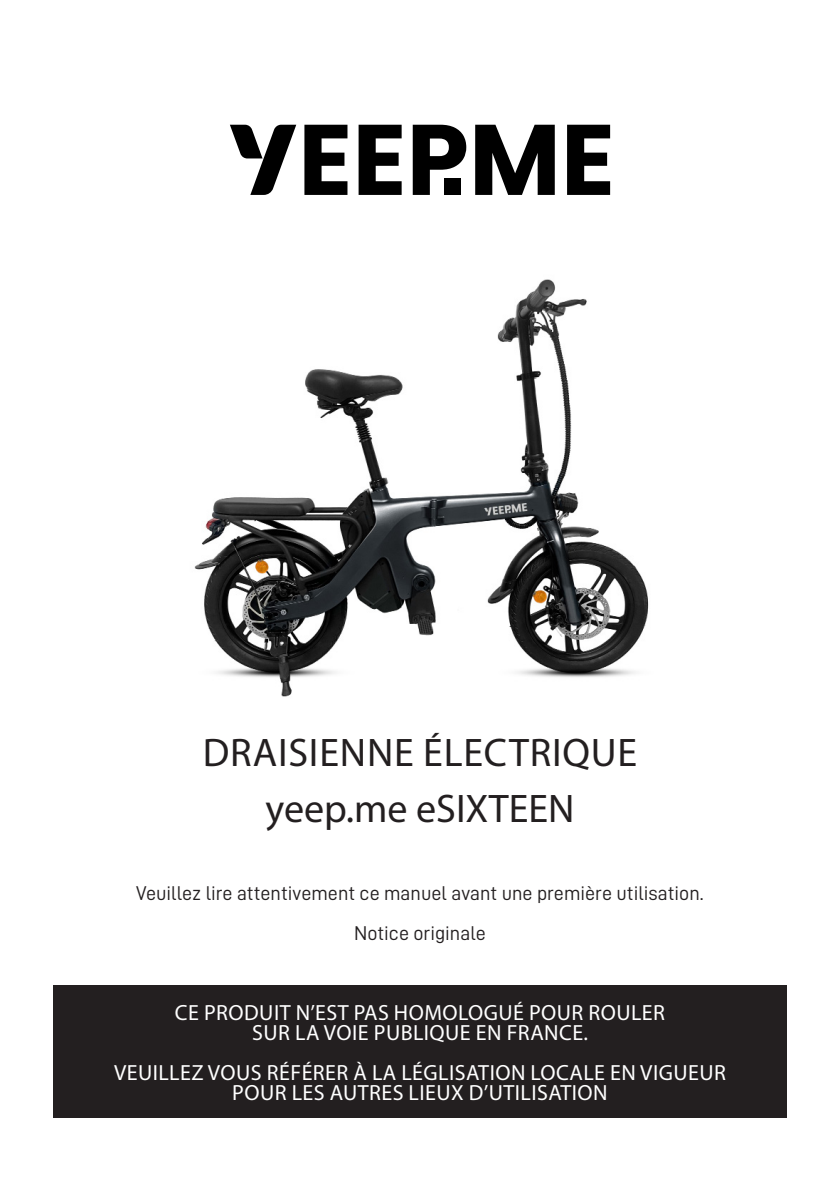
<style>
.page{position:relative;width:840px;height:1191px;background:#fff}
.page>*{position:absolute;margin:0;border:0;box-sizing:border-box;transform-origin:0 0}
.t1{font:40px "Myriad Pro";letter-spacing:.02em;color:#231f20}
.t2{font:40px "Myriad Pro";color:#231f20}
.t3{font:22px "Myriad Pro";letter-spacing:.02em;color:#fff}
.t4{font:20px "D DIN";color:#231f20}
</style>
<div class="page">
<div style="left:53px;top:985px;width:733px;height:132px;background:#231f20"></div>
<svg style="left:304px;top:125px;width:43px;height:70px"></svg>
<svg style="left:358px;top:125px;width:43px;height:70px"></svg>
<svg style="left:412px;top:125px;width:54px;height:70px"></svg>
<svg style="left:475px;top:125px;width:79px;height:70px"></svg>
<svg style="left:567px;top:125px;width:42px;height:70px"></svg>
<div style="left:444px;top:179px;width:16px;height:16px;background:#000"></div>
<svg style="left:230px;top:125px;width:66px;height:70px"></svg>
<img style="left:194px;top:279px;width:455px;height:418px">
<p class="t1" style="left:203px;top:728px;width:435px">DRAISIENNE ÉLECTRIQUE</p>
<p class="t2" style="left:265px;top:784px;width:310px">yeep.me eSIXTEEN</p>
<p class="t4" style="left:136px;top:882px;width:568px">Veuillez lire attentivement ce manuel avant une première utilisation.</p>
<p class="t4" style="left:354px;top:922px;width:133px">Notice originale</p>
<p class="t3" style="left:175px;top:999px;width:491px">CE PRODUIT N’EST PAS HOMOLOGUÉ POUR ROULER</p>
<p class="t3" style="left:252px;top:1019px;width:337px">SUR LA VOIE PUBLIQUE EN FRANCE.</p>
<p class="t3" style="left:114px;top:1059px;width:613px">VEUILLEZ VOUS RÉFÉRER À LA LÉGLISATION LOCALE EN VIGUEUR</p>
<p class="t3" style="left:232px;top:1079px;width:377px">POUR LES AUTRES LIEUX D’UTILISATION</p>
</div>
